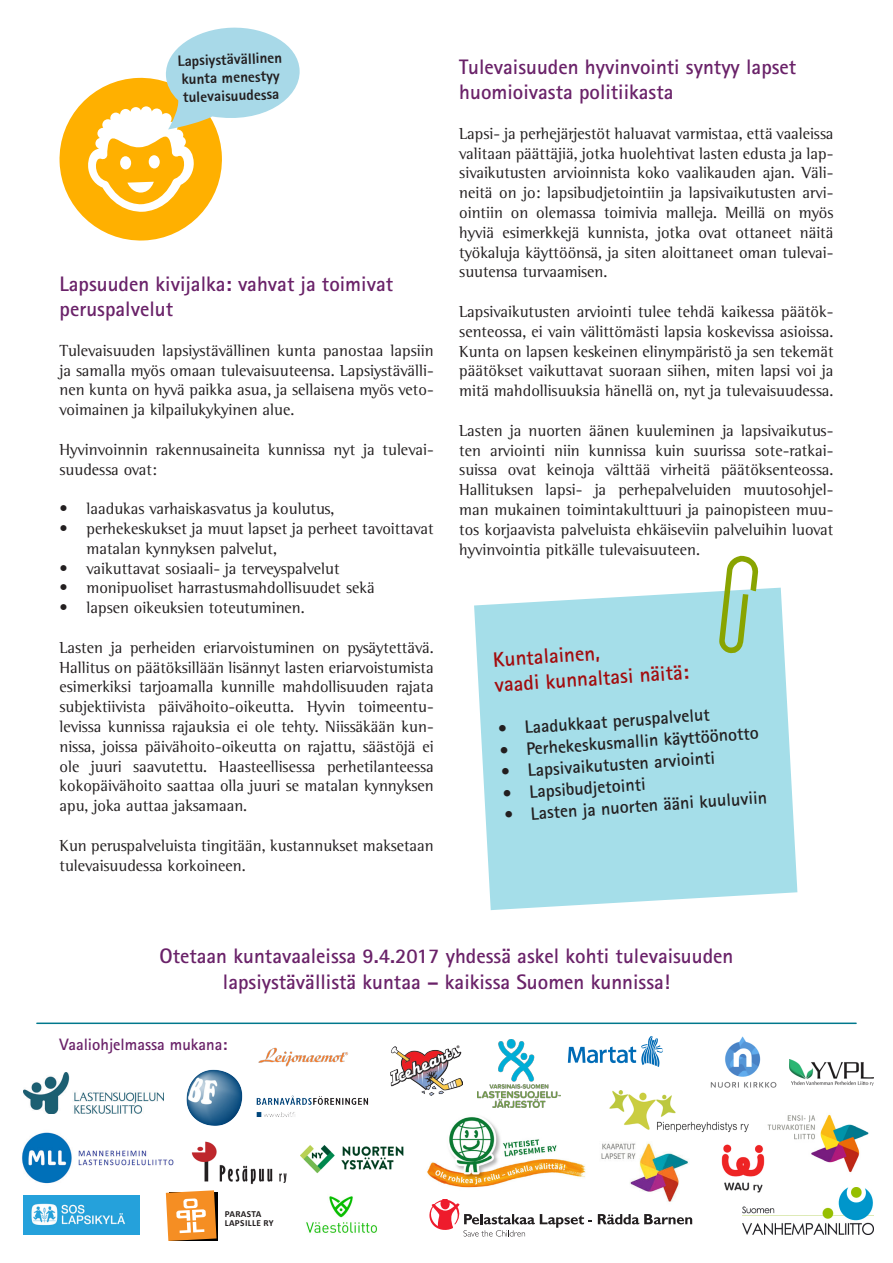
<style>
.page{position:relative;width:893px;height:1263px;background:#fff}
.page>*{position:absolute;margin:0;border:0;box-sizing:border-box;transform-origin:0 0}
.otsikko2{font:700 21px/25.2px "Rotis Sans Serif Std";color:#6a2269}
.otsikko2-2{font:700 21px/25.2px "Rotis Sans Serif Std";color:#a20b0d}
.t1{font:700 18px "Rotis Sans Serif Std";color:#231f20}
.leipis{font:16.5px/19.8px "Rotis Semi Serif Std";color:#231f20;text-align:justify}
.otsikko2-3{font:700 16.5px "Rotis Sans Serif Std";color:#6a2269}
.puhekupla{font:800 15.15px/18.1px "Rotis Sans Serif Std";color:#231f20}
.t2{font:700 9.3px/9.3px "Calibri";letter-spacing:.04em;color:#231f20}
</style>
<div class="page">
<img style="left:191px;top:1141px;width:96px;height:43px">
<svg style="left:474px;top:588px;width:323px;height:322px;background:#aee1eb"></svg>
<svg style="left:719px;top:556px;width:39px;height:97px"></svg>
<svg style="left:59px;top:27px;width:241px;height:214px"></svg>
<hr style="left:37px;top:1022px;width:819px;height:2px;background:#00788c">
<img style="left:186px;top:1069px;width:183px;height:57px">
<img style="left:23px;top:1195px;width:117px;height:39px">
<img style="left:22px;top:1132px;width:152px;height:52px">
<svg style="left:598px;top:1214px;width:94px;height:10px"></svg>
<svg style="left:429px;top:1199px;width:163px;height:37px"></svg>
<svg style="left:216px;top:1193px;width:2px;height:48px"></svg>
<svg style="left:166px;top:1190px;width:50px;height:51px;background:#ed9f4e"></svg>
<svg style="left:568px;top:1036px;width:95px;height:31px"></svg>
<img style="left:23px;top:1073px;width:141px;height:40px">
<img style="left:743px;top:1187px;width:130px;height:47px">
<img style="left:427px;top:1107px;width:159px;height:81px">
<img style="left:601px;top:1142px;width:87px;height:60px">
<img style="left:767px;top:1114px;width:102px;height:59px">
<img style="left:306px;top:1196px;width:71px;height:37px">
<img style="left:609px;top:1090px;width:140px;height:43px">
<img style="left:252px;top:1047px;width:104px;height:27px">
<img style="left:790px;top:1059px;width:83px;height:27px">
<img style="left:705px;top:1036px;width:72px;height:59px">
<img style="left:301px;top:1145px;width:103px;height:29px">
<img style="left:721px;top:1140px;width:50px;height:56px">
<img style="left:390px;top:1046px;width:73px;height:49px">
<img style="left:478px;top:1040px;width:83px;height:67px">
<p class="puhekupla" style="left:177px;top:52px;width:106px;rotate:-2deg">Lapsiystävällinen kunta menestyy tulevaisuudessa</p>
<p class="otsikko2" style="left:60px;top:271px;width:335px">Lapsuuden kivijalka: vahvat ja toimivat peruspalvelut</p>
<p class="leipis" style="left:60px;top:340px;width:376px">Tulevaisuuden lapsiystävällinen kunta panostaa lapsiin ja samalla myös omaan tulevaisuuteensa. Lapsiystävälli&shy;nen kunta on hyvä paikka asua, ja sellaisena myös veto&shy;voimainen ja kilpailukykyinen alue.</p>
<p class="leipis" style="left:60px;top:439px;width:376px">Hyvinvoinnin rakennusaineita kunnissa nyt ja tulevai&shy;suudessa ovat:</p>
<p class="leipis" style="left:60px;top:499px;width:276px">• laadukas varhaiskasvatus ja koulutus,</p>
<p class="leipis" style="left:87px;top:518px;width:349px;text-indent:-27px">• perhekeskukset ja muut lapset ja perheet tavoittavat matalan kynnyksen palvelut,</p>
<p class="leipis" style="left:60px;top:558px;width:282px">• vaikuttavat sosiaali- ja terveyspalvelut</p>
<p class="leipis" style="left:60px;top:578px;width:317px">• monipuoliset harrastusmahdollisuudet sekä</p>
<p class="leipis" style="left:60px;top:598px;width:247px">• lapsen oikeuksien toteutuminen.</p>
<p class="leipis" style="left:60px;top:637px;width:376px">Lasten ja perheiden eriarvoistuminen on pysäytettävä.<br>Hallitus on päätöksillään lisännyt lasten eriarvoistumista esimerkiksi tarjoamalla kunnille mahdollisuuden rajata subjektiivista päivähoito-oikeutta. Hyvin toimeentu&shy;levissa kunnissa rajauksia ei ole tehty. Niissäkään kun&shy;nissa, joissa päivähoito-oikeutta on rajattu, säästöjä ei ole juuri saavutettu. Haasteellisessa perhetilanteessa kokopäivähoito saattaa olla juuri se matalan kynnyksen apu, joka auttaa jaksamaan.</p>
<p class="leipis" style="left:60px;top:835px;width:376px">Kun peruspalveluista tingitään, kustannukset maksetaan tulevaisuudessa korkoineen.</p>
<p class="otsikko2" style="left:459px;top:54px;width:339px">Tulevaisuuden hyvinvointi syntyy lapset huomioivasta politiikasta</p>
<p class="leipis" style="left:459px;top:123px;width:376px">Lapsi- ja perhejärjestöt haluavat varmistaa, että vaaleissa valitaan päättäjiä, jotka huolehtivat lasten edusta ja lap&shy;sivaikutusten arvioinnista koko vaalikauden ajan. Väli&shy;neitä on jo: lapsibudjetointiin ja lapsivaikutusten arvi&shy;ointiin on olemassa toimivia malleja. Meillä on myös hyviä esimerkkejä kunnista, jotka ovat ottaneet näitä työkaluja käyttöönsä, ja siten aloittaneet oman tulevai&shy;suutensa turvaamisen.</p>
<p class="leipis" style="left:459px;top:302px;width:376px">Lapsivaikutusten arviointi tulee tehdä kaikessa päätök&shy;senteossa, ei vain välittömästi lapsia koskevissa asioissa.<br>Kunta on lapsen keskeinen elinympäristö ja sen tekemät päätökset vaikuttavat suoraan siihen, miten lapsi voi ja mitä mahdollisuuksia hänellä on, nyt ja tulevaisuudessa.</p>
<p class="leipis" style="left:459px;top:420px;width:376px">Lasten ja nuorten äänen kuuleminen ja lapsivaikutus&shy;ten arviointi niin kunnissa kuin suurissa sote-ratkai&shy;suissa ovat keinoja välttää virheitä päätöksenteossa.<br>Hallituksen lapsi- ja perhepalveluiden muutosohjel&shy;man mukainen toimintakulttuuri ja painopisteen muu&shy;tos korjaavista palveluista ehkäiseviin palveluihin luovat hyvinvointia pitkälle tulevaisuuteen.</p>
<p class="otsikko2-2" style="left:492px;top:647px;width:196px;rotate:-4deg">Kuntalainen,<br>vaadi kunnaltasi näitä:</p>
<p class="t1" style="left:497px;top:718px;width:214px;rotate:-4deg">• Laadukkaat peruspalvelut</p>
<p class="t1" style="left:499px;top:739px;width:261px;rotate:-4deg">• Perhekeskusmallin käyttöönotto</p>
<p class="t1" style="left:500px;top:761px;width:216px;rotate:-4deg">• Lapsivaikutusten arviointi</p>
<p class="t1" style="left:502px;top:782px;width:145px;rotate:-4deg">• Lapsibudjetointi</p>
<p class="t1" style="left:503px;top:804px;width:265px;rotate:-4deg">• Lasten ja nuorten ääni kuuluviin</p>
<p class="otsikko2" style="left:159px;top:943px;width:575px;text-align:center">Otetaan kuntavaaleissa 9.4.2017 yhdessä askel kohti tulevaisuuden lapsiystävällistä kuntaa – kaikissa Suomen kunnissa!</p>
<p class="otsikko2-3" style="left:60px;top:1034px;width:169px">Vaaliohjelmassa mukana:</p>
<p class="t2" style="left:225px;top:1209px;width:50px">PARASTA<br>LAPSILLE RY</p>
</div>
